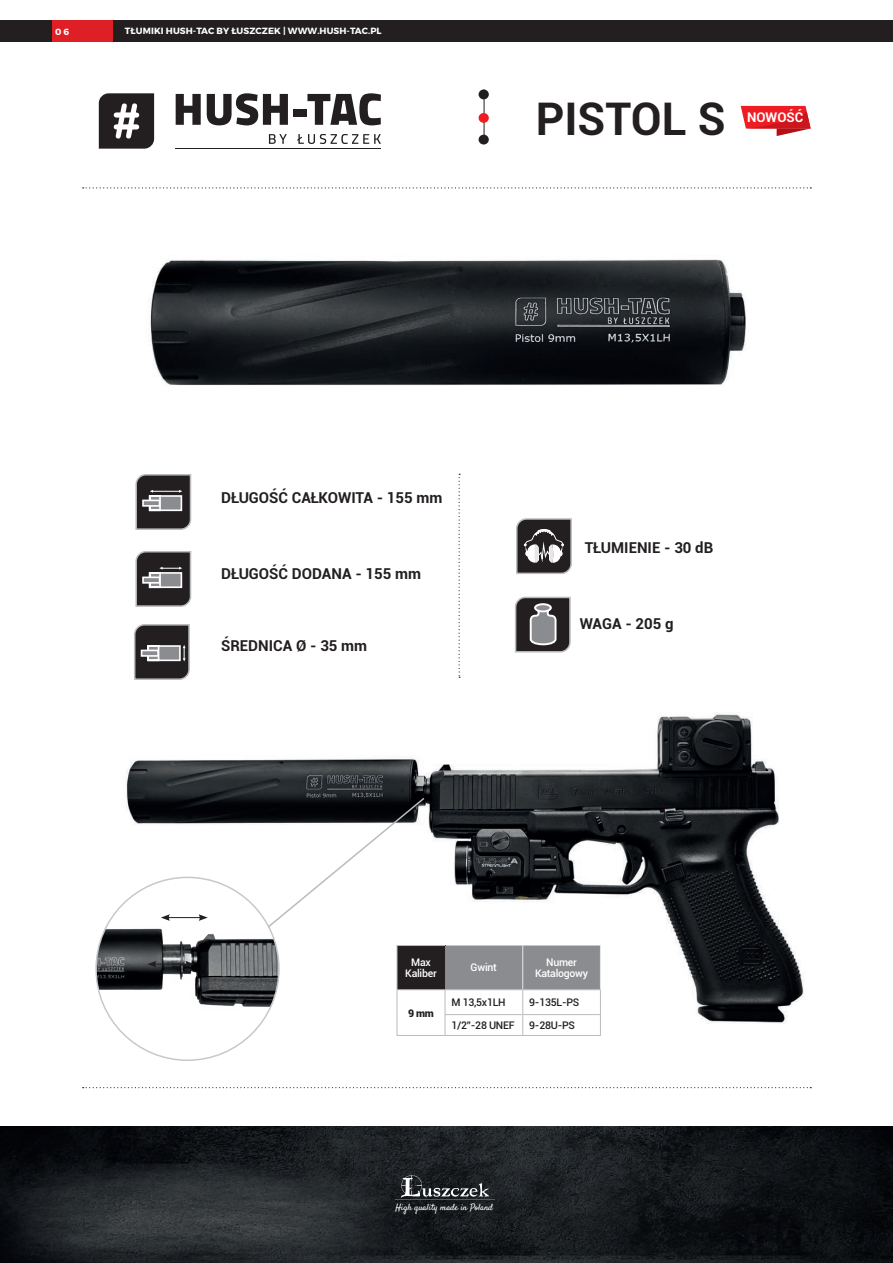
<style>
.page{position:relative;width:893px;height:1263px;background:#fff}
.page>*{position:absolute;margin:0;border:0;box-sizing:border-box;transform-origin:0 0}
.t1{font:700 45px "Roboto";color:#231f20}
.t2{font:700 15px "Roboto";color:#231f20}
.t3{font:700 13.35px "Roboto";color:#fff}
.t4{font:500 10.5px "Roboto";letter-spacing:-.025em;color:#231f20}
.t5{font:500 10.5px/10.5px "Roboto";letter-spacing:-.025em;color:#fff;text-align:center}
.t6{font:900 10.5px "Roboto";color:#231f20}
.t7{font:700 9px "Montserrat";letter-spacing:.01em;color:#fff}
.t8{font:9px "Satisfy";color:#fff}
</style>
<div class="page">
<svg style="left:459px;top:474px;width:1px;height:204px"></svg>
<img style="left:122px;top:713px;width:683px;height:319px">
<svg style="left:135px;top:474px;width:57px;height:56px;background:#535152"></svg>
<svg style="left:142px;top:500px;width:18px;height:7px"></svg>
<svg style="left:135px;top:551px;width:57px;height:56px;background:#524f51"></svg>
<svg style="left:142px;top:576px;width:18px;height:8px"></svg>
<svg style="left:134px;top:624px;width:56px;height:56px;background:#4f4c4e"></svg>
<svg style="left:141px;top:650px;width:18px;height:7px"></svg>
<svg style="left:516px;top:518px;width:56px;height:56px;background:#5a5758"></svg>
<svg style="left:515px;top:596px;width:56px;height:57px;background:#615f61"></svg>
<svg style="left:99px;top:93px;width:55px;height:56px;background:#4b4849"></svg>
<hr style="left:176px;top:148px;width:205px;height:1px;background:#231f20">
<svg style="left:176px;top:94px;width:25px;height:31px"></svg>
<svg style="left:207px;top:93px;width:81px;height:32px"></svg>
<div style="left:293px;top:109px;width:14px;height:7px;background:#231f20"></div>
<svg style="left:307px;top:93px;width:74px;height:32px"></svg>
<svg style="left:269px;top:134px;width:18px;height:10px"></svg>
<svg style="left:297px;top:134px;width:84px;height:10px"></svg>
<img style="left:150px;top:259px;width:596px;height:127px">
<hr style="left:484px;top:89px;width:1px;height:51px;background:#231f20">
<div style="left:479px;top:135px;width:10px;height:10px;background:#231f20;border-radius:50%"></div>
<div style="left:479px;top:113px;width:10px;height:10px;background:#ee1d23;border-radius:50%"></div>
<div style="left:479px;top:89px;width:10px;height:10px;background:#231f20;border-radius:50%"></div>
<svg style="left:83px;top:187px;width:728px;height:1px"></svg>
<svg style="left:83px;top:1087px;width:728px;height:1px"></svg>
<hr style="left:397px;top:1035px;width:48px;height:1px;background:#babbbe">
<svg style="left:397px;top:945px;width:204px;height:90px"></svg>
<hr style="left:445px;top:1035px;width:78px;height:1px;background:#babbbe">
<hr style="left:523px;top:1035px;width:78px;height:1px;background:#babbbe">
<div style="left:113px;top:20px;width:780px;height:21px;background:#231f20"></div>
<div style="left:31px;top:20px;width:82px;height:21px;background:#de1f26"></div>
<div style="left:0;top:20px;width:52px;height:21px;background:#231f20"></div>
<svg style="left:741px;top:106px;width:70px;height:30px"></svg>
<img style="left:98px;top:924px;width:181px;height:136px">
<svg style="left:266px;top:796px;width:160px;height:133px"></svg>
<hr style="left:154px;top:964px;width:34px;height:1px;background:#231f20">
<svg style="left:147px;top:961px;width:9px;height:6px"></svg>
<svg style="left:185px;top:961px;width:9px;height:6px"></svg>
<img style="left:0;top:1127px;width:893px;height:136px">
<hr style="left:395px;top:1199px;width:100px;height:1px;background:#de1f26">
<svg style="left:401px;top:1175px;width:88px;height:23px;background:#45484a"></svg>
<hr style="left:167px;top:917px;width:34px;height:1px;background:#231f20">
<svg style="left:161px;top:914px;width:9px;height:7px"></svg>
<svg style="left:199px;top:914px;width:9px;height:7px"></svg>
<p class="t7" style="left:47px;top:27px;width:24px">| 06</p>
<p class="t7" style="left:125px;top:25px;width:258px">TŁUMIKI HUSH-TAC BY ŁUSZCZEK | WWW.HUSH-TAC.PL</p>
<h1 class="t1" style="left:536px;top:87px;width:191px">PISTOL S</h1>
<p class="t3" style="left:747px;top:108px;width:58px">NOWOŚĆ</p>
<p class="t2" style="left:221px;top:487px;width:223px">DŁUGOŚĆ CAŁKOWITA - 155 mm</p>
<p class="t2" style="left:221px;top:563px;width:202px">DŁUGOŚĆ DODANA - 155 mm</p>
<p class="t2" style="left:221px;top:635px;width:148px">ŚREDNICA Ø - 35 mm</p>
<p class="t2" style="left:585px;top:537px;width:130px">TŁUMIENIE - 30 dB</p>
<p class="t2" style="left:580px;top:613px;width:95px">WAGA - 205 g</p>
<p class="t5" style="left:405px;top:957px;width:33px">Max<br>Kaliber</p>
<p class="t5" style="left:471px;top:962px;width:28px">Gwint</p>
<p class="t5" style="left:535px;top:957px;width:55px">Numer<br>Katalogowy</p>
<p class="t6" style="left:408px;top:1005px;width:27px">9 mm</p>
<p class="t4" style="left:451px;top:995px;width:56px">M 13,5x1LH</p>
<p class="t4" style="left:529px;top:995px;width:52px">9-135L-PS</p>
<p class="t4" style="left:451px;top:1018px;width:64px">1/2”-28 UNEF</p>
<p class="t4" style="left:529px;top:1018px;width:47px">9-28U-PS</p>
<p class="t8" style="left:395px;top:1201px;width:99px">High quality made in Poland</p>
</div>
